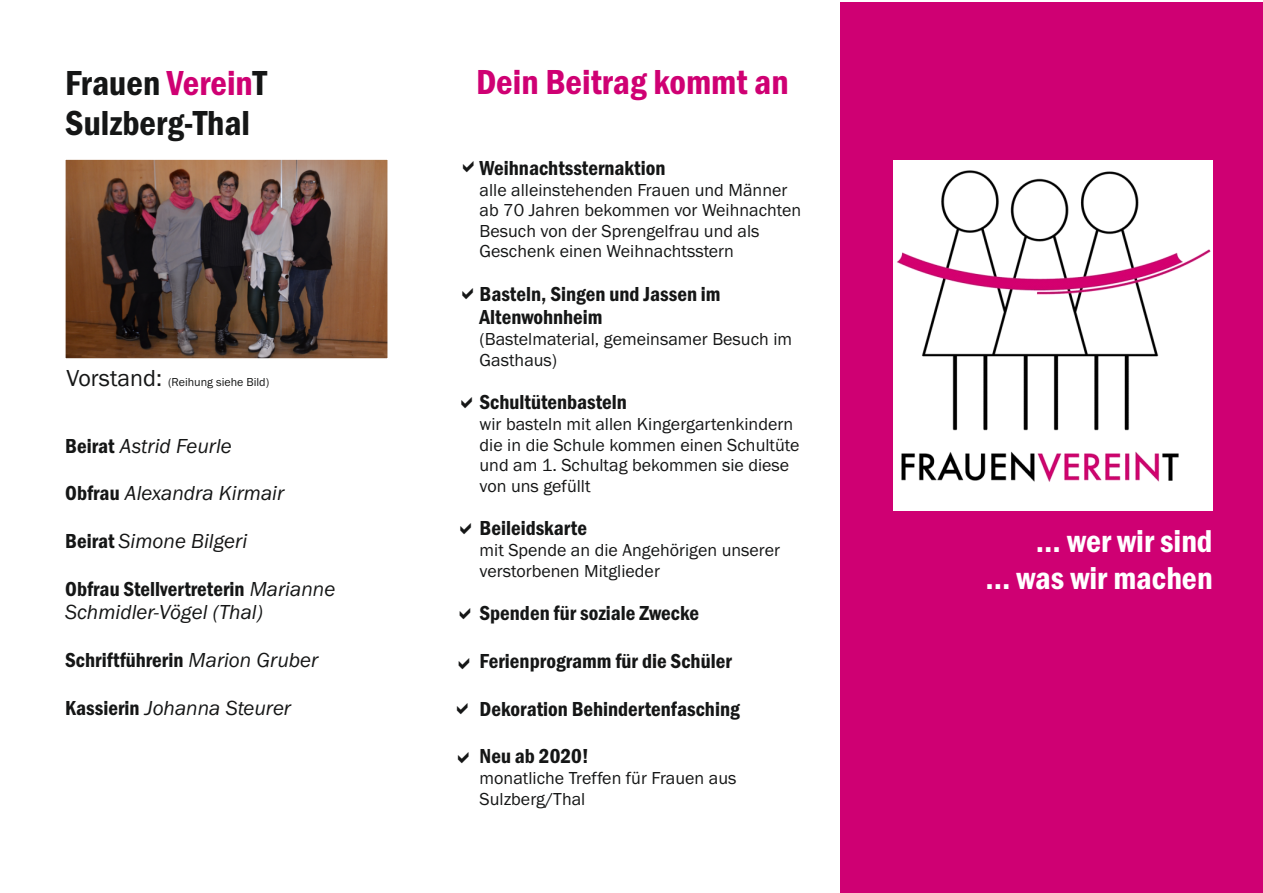
<style>
.page{position:relative;width:1263px;height:893px;background:#fff}
.page>*{position:absolute;margin:0;border:0;box-sizing:border-box;transform-origin:0 0}
.t1{font:600 condensed 36px/40.8px "Franklin Gothic";color:#151616}
.t2{font:600 condensed 36px "Franklin Gothic";color:#cf0073}
.t3{font:600 condensed 32.7px/37px "Franklin Gothic";color:#fff;text-align:right}
.t4{font:600 condensed 21px/23.9px "Franklin Gothic";color:#151616}
.t5{font:italic 21px/23.9px "Franklin Gothic";color:#151616}
.t6{font:18px/20.4px "Franklin Gothic";color:#151616}
.t7{font:12px "Franklin Gothic";color:#151616}
.s1{color:#cf0073}
.s2{font-size:24px}
.s3{font-weight:600;font-style:normal;font-stretch:condensed}
.s4{font-weight:400;font-style:italic;font-stretch:normal}
</style>
<div class="page">
<div style="left:840px;top:3px;width:423px;height:890px;background:#cf0073"></div>
<img style="left:67px;top:161px;width:319px;height:196px">
<div style="left:65px;top:159px;width:323px;height:200px;border:1px solid #fff"></div>
<img style="left:893px;top:161px;width:319px;height:349px">
<h1 class="t1" style="left:65px;top:65px;width:203px">Frauen <span class="s1">Verein</span>T<br>Sulzberg-Thal</h1>
<h1 class="t2" style="left:476px;top:69px;width:314px">Dein Beitrag kommt an</h1>
<p class="t7" style="left:66px;top:377px;width:204px"><span class="s2">Vorstand:</span> (Reihung siehe Bild)</p>
<p class="t5" style="left:65px;top:435px;width:168px"><span class="s3">Beirat</span> Astrid Feurle</p>
<p class="t5" style="left:65px;top:483px;width:220px"><span class="s3">Obfrau</span> Alexandra Kirmair</p>
<p class="t5" style="left:65px;top:531px;width:183px"><span class="s3">Beirat</span> Simone Bilgeri</p>
<p class="t5" style="left:65px;top:578px;width:272px"><span class="s3">Obfrau Stellvertreterin</span> Marianne<br>Schmidler-Vögel (Thal)</p>
<p class="t4" style="left:65px;top:650px;width:254px">Schriftführerin <span class="s4">Marion Gruber</span></p>
<p class="t5" style="left:65px;top:697px;width:227px"><span class="s3">Kassierin</span> Johanna Steurer</p>
<p class="t4" style="left:480px;top:157px;width:187px">Weihnachtssternaktion</p>
<p class="t6" style="left:480px;top:181px;width:323px">alle alleinstehenden Frauen und Männer ab 70 Jahren bekommen vor Weihnachten Besuch von der Sprengelfrau und als Geschenk einen Weihnachtsstern</p>
<p class="t4" style="left:480px;top:283px;width:243px">Basteln, Singen und Jassen im<br>Altenwohnheim</p>
<p class="t6" style="left:480px;top:331px;width:314px">(Bastelmaterial, gemeinsamer Besuch im<br>Gasthaus)</p>
<p class="t4" style="left:480px;top:392px;width:149px">Schultütenbasteln</p>
<p class="t6" style="left:480px;top:416px;width:321px">wir basteln mit allen Kingergartenkindern die in die Schule kommen einen Schultüte und am 1. Schultag bekommen sie diese von uns gefüllt</p>
<p class="t4" style="left:480px;top:518px;width:109px">Beileidskarte</p>
<p class="t6" style="left:480px;top:541px;width:302px">mit Spende an die Angehörigen unserer verstorbenen Mitglieder</p>
<p class="t4" style="left:480px;top:603px;width:221px">Spenden für soziale Zwecke</p>
<p class="t4" style="left:480px;top:651px;width:254px">Ferienprogramm für die Schüler</p>
<p class="t4" style="left:480px;top:698px;width:262px">Dekoration Behindertenfasching</p>
<p class="t4" style="left:480px;top:746px;width:111px">Neu ab 2020!</p>
<p class="t6" style="left:480px;top:769px;width:258px">monatliche Treffen für Frauen aus<br>Sulzberg/Thal</p>
<h2 class="t3" style="left:985px;top:525px;width:229px">... wer wir sind<br>... was wir machen</h2>
</div>
